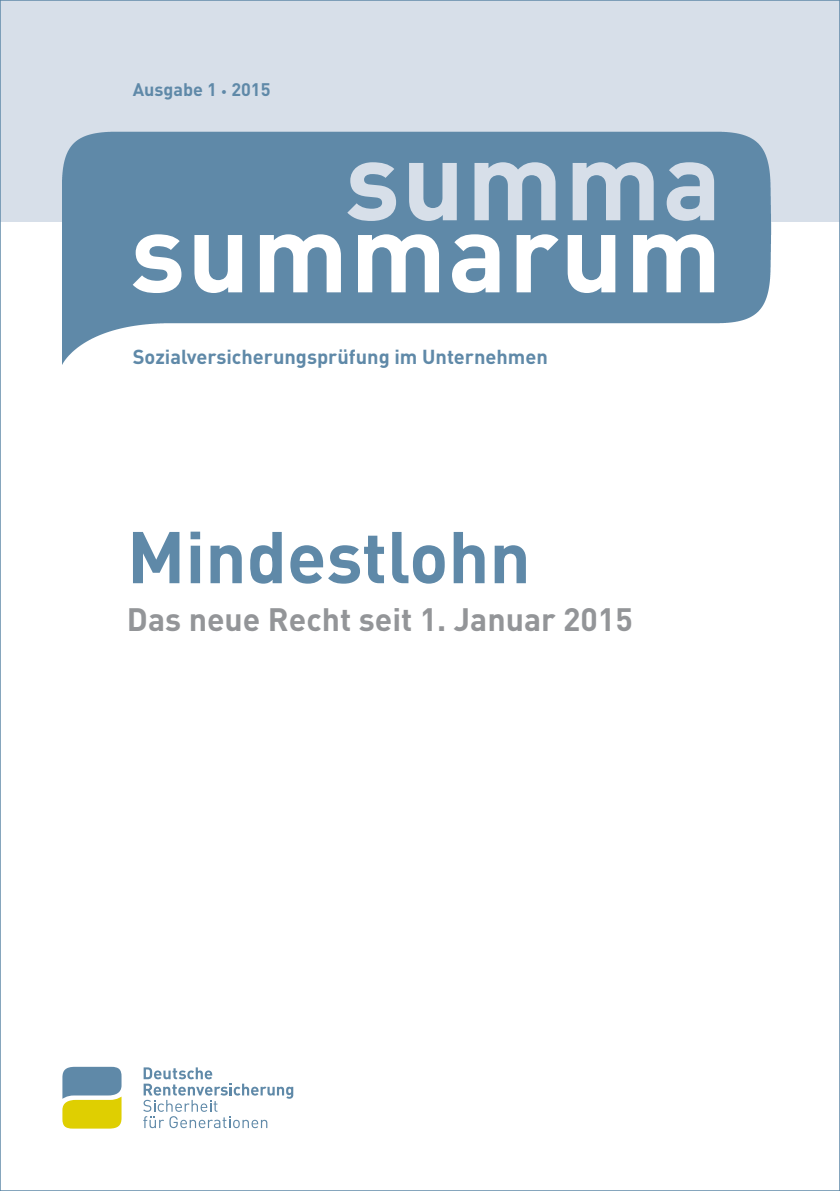
<style>
.page{position:relative;width:840px;height:1191px;background:#fff}
.page>*{position:absolute;margin:0;border:0;box-sizing:border-box;transform-origin:0 0}
.t1{font:700 110px "DIN";letter-spacing:.015em;color:#fff}
.t2{font:700 110px "DIN";letter-spacing:.015em;color:#d7dfe9}
.t3{font:700 72px "DIN";color:#5f89a8}
.t4{font:700 32px "DIN";color:#939598}
.t5{font:700 20px "DIN";color:#5f89a8}
.t6{font:700 18px "DIN";color:#5f89a8}
.s1{font-size:12px}
</style>
<div class="page">
<div style="left:0;top:0;width:839px;height:221px;background:#d7dfe9"></div>
<img style="left:62px;top:132px;width:709px;height:232px">
<svg style="left:62px;top:1066px;width:59px;height:62px"></svg>
<svg style="left:143px;top:1067px;width:150px;height:61px"></svg>
<p class="t6" style="left:133px;top:78px;width:139px">Ausgabe 1 <span class="s1">•</span> 2015</p>
<h1 class="t2" style="left:345px;top:109px;width:378px">summa</h1>
<h1 class="t1" style="left:130px;top:181px;width:592px">summarum</h1>
<p class="t5" style="left:133px;top:344px;width:416px">Sozialversicherungsprüfung im Unternehmen</p>
<h2 class="t3" style="left:127px;top:510px;width:405px">Mindestlohn</h2>
<h3 class="t4" style="left:127px;top:599px;width:507px">Das neue Recht seit 1. Januar 2015</h3>
</div>
